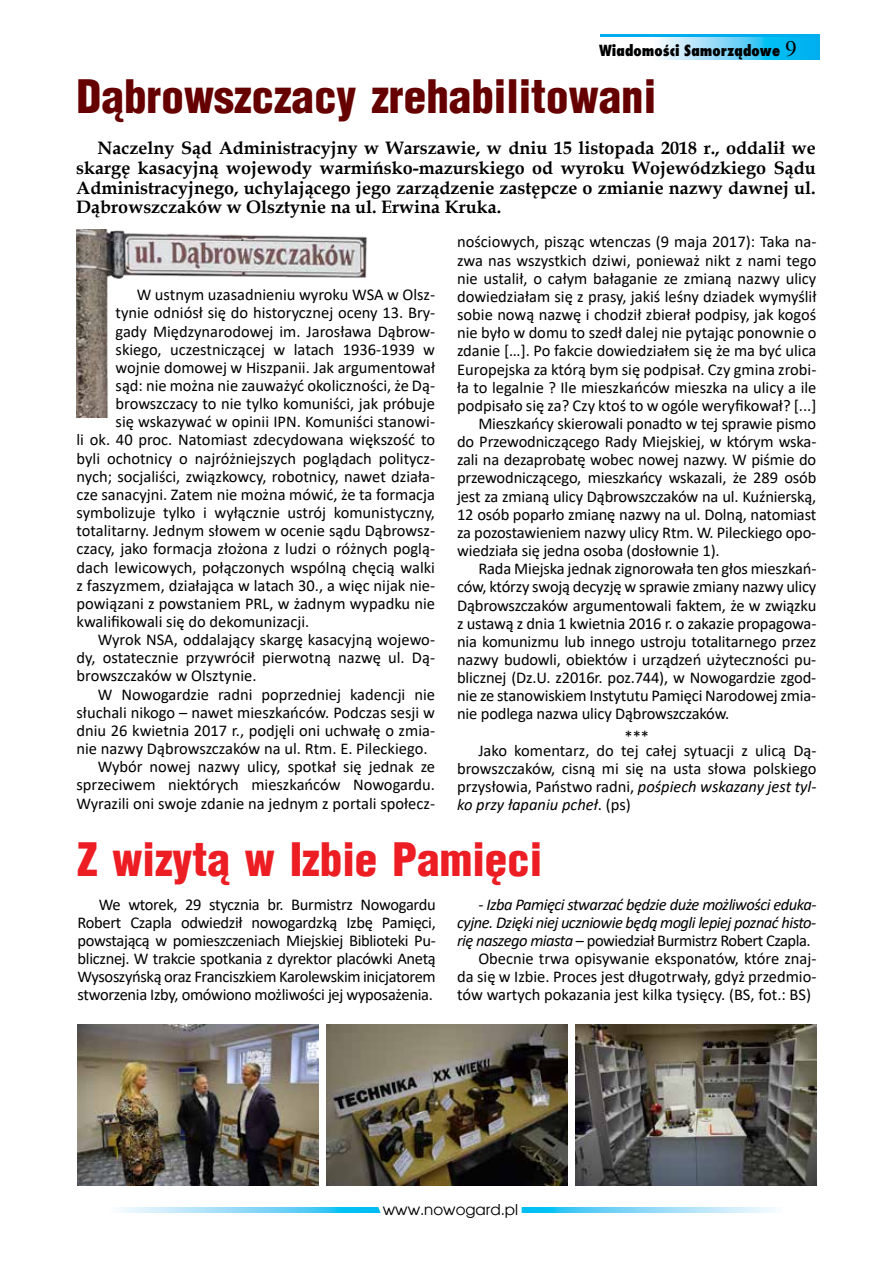
<style>
.page{position:relative;width:893px;height:1263px;background:#fff}
.page>*{position:absolute;margin:0;border:0;box-sizing:border-box;transform-origin:0 0}
.t1{font:900 45px "Switzerland Cond";color:#600}
.t2{font:900 45px "Switzerland Cond";color:#ed1d24}
.t3{font:22.5px "Times";color:#000}
.t4{font:700 18px/19.8px "Book Antiqua";color:#000;text-align:justify}
.t5{font:16.5px/18.1px "Calibri";color:#000;text-align:justify}
.t6{font:italic 16.5px "Calibri";letter-spacing:-.03em;color:#000}
.t7{font:16.5px "Calibri";letter-spacing:-.03em;color:#000}
.t8{font:800 15px "Fujiyama";color:#000}
.t9{font:15px "Avalon";color:#000}
.s1{font-style:italic}
</style>
<div class="page">
<div style="left:600px;top:34px;width:220px;height:26px;background:#00aeef"></div>
<svg style="left:600px;top:37px;width:190px;height:22px;background:#a2e3f9"></svg>
<svg style="left:527px;top:1208px;width:248px;height:5px"></svg>
<svg style="left:119px;top:1208px;width:251px;height:5px"></svg>
<svg style="left:370px;top:1185px;width:157px;height:28px"></svg>
<img style="left:76px;top:230px;width:291px;height:188px">
<img style="left:78px;top:1025px;width:240px;height:160px">
<img style="left:327px;top:1025px;width:240px;height:160px">
<img style="left:575px;top:1025px;width:241px;height:160px">
<h2 class="t3" style="left:785px;top:36px;width:13px">9</h2>
<p class="t8" style="left:599px;top:40px;width:182px">Wiadomości Samorządowe</p>
<h1 class="t1" style="left:77px;top:67px;width:581px">Dąbrowszczacy zrehabilitowani</h1>
<p class="t4" style="left:76px;top:138px;width:741px;text-indent:21px">Naczelny Sąd Administracyjny w Warszawie, w dniu 15 listopada 2018 r., oddalił we skargę kasacyjną wojewody warmińsko-mazurskiego od wyroku Wojewódzkiego Sądu Administracyjnego, uchylającego jego zarządzenie zastępcze o zmianie nazwy dawnej ul.<br>Dąbrowszczaków w Olsztynie na ul. Erwina Kruka.</p>
<p class="t5" style="left:457px;top:232px;width:361px">nościowych, pisząc wtenczas (9 maja 2017): Taka na-</p>
<p class="t5" style="left:457px;top:251px;width:361px">zwa nas wszystkich dziwi, ponieważ nikt z nami tego</p>
<p class="t5" style="left:457px;top:269px;width:361px">nie ustalił, o całym bałaganie ze zmianą nazwy ulicy</p>
<p class="t5" style="left:457px;top:287px;width:361px">dowiedziałam się z prasy, jakiś leśny dziadek wymyślił</p>
<p class="t5" style="left:457px;top:305px;width:361px">sobie nową nazwę i chodził zbierał podpisy, jak kogoś</p>
<p class="t5" style="left:457px;top:323px;width:361px">nie było w domu to szedł dalej nie pytając ponownie o</p>
<p class="t5" style="left:457px;top:341px;width:361px">zdanie […]. Po fakcie dowiedziałem się że ma być ulica</p>
<p class="t5" style="left:457px;top:360px;width:361px">Europejska za którą bym się podpisał. Czy gmina zrobi-</p>
<p class="t5" style="left:457px;top:378px;width:361px">ła to legalnie ? Ile mieszkańców mieszka na ulicy a ile</p>
<p class="t5" style="left:457px;top:396px;width:361px">podpisało się za? Czy ktoś to w ogóle weryfikował? [...]</p>
<p class="t5" style="left:478px;top:414px;width:339px">Mieszkańcy skierowali ponadto w tej sprawie pismo</p>
<p class="t5" style="left:457px;top:432px;width:361px">do Przewodniczącego Rady Miejskiej, w którym wska-</p>
<p class="t5" style="left:457px;top:450px;width:361px">zali na dezaprobatę wobec nowej nazwy. W piśmie do</p>
<p class="t5" style="left:457px;top:468px;width:361px">przewodniczącego, mieszkańcy wskazali, że 289 osób</p>
<p class="t5" style="left:457px;top:487px;width:361px">jest za zmianą ulicy Dąbrowszczaków na ul. Kuźnierską,</p>
<p class="t5" style="left:457px;top:505px;width:361px">12 osób poparło zmianę nazwy na ul. Dolną, natomiast</p>
<p class="t5" style="left:457px;top:523px;width:361px">za pozostawieniem nazwy ulicy Rtm. W. Pileckiego opo-</p>
<p class="t5" style="left:457px;top:541px;width:264px">wiedziała się jedna osoba (dosłownie 1).</p>
<p class="t5" style="left:478px;top:559px;width:339px">Rada Miejska jednak zignorowała ten głos mieszkań-</p>
<p class="t5" style="left:457px;top:577px;width:361px">ców, którzy swoją decyzję w sprawie zmiany nazwy ulicy</p>
<p class="t5" style="left:457px;top:595px;width:361px">Dąbrowszczaków argumentowali faktem, że w związku</p>
<p class="t5" style="left:457px;top:614px;width:361px">z ustawą z dnia 1 kwietnia 2016 r. o zakazie propagowa-</p>
<p class="t5" style="left:457px;top:632px;width:361px">nia komunizmu lub innego ustroju totalitarnego przez</p>
<p class="t5" style="left:457px;top:650px;width:361px">nazwy budowli, obiektów i urządzeń użyteczności pu-</p>
<p class="t5" style="left:457px;top:668px;width:361px">blicznej (Dz.U. z2016r. poz.744), w Nowogardzie zgod-</p>
<p class="t5" style="left:457px;top:686px;width:361px">nie ze stanowiskiem Instytutu Pamięci Narodowej zmia-</p>
<p class="t5" style="left:457px;top:704px;width:274px">nie podlega nazwa ulicy Dąbrowszczaków.</p>
<p class="t5" style="left:478px;top:729px;width:340px;line-height:13.6px;text-indent:146px">***<br>Jako komentarz, do tej całej sytuacji z ulicą Dą-</p>
<p class="t5" style="left:457px;top:759px;width:361px">browszczaków, cisną mi się na usta słowa polskiego przysłowia, Państwo radni, <span class="s1">pośpiech wskazany jest tyl&shy;ko przy łapaniu pcheł</span>. (ps)</p>
<p class="t5" style="left:137px;top:285px;width:300px">W ustnym uzasadnieniu wyroku WSA w Olsz-</p>
<p class="t5" style="left:116px;top:303px;width:321px">tynie odniósł się do historycznej oceny 13. Bry-</p>
<p class="t5" style="left:116px;top:322px;width:321px">gady Międzynarodowej im. Jarosława Dąbrow-</p>
<p class="t5" style="left:116px;top:340px;width:321px">skiego, uczestniczącej w latach 1936-1939 w</p>
<p class="t5" style="left:116px;top:358px;width:321px">wojnie domowej w Hiszpanii. Jak argumentował</p>
<p class="t5" style="left:116px;top:376px;width:321px">sąd: nie można nie zauważyć okoliczności, że Dą-</p>
<p class="t5" style="left:116px;top:394px;width:321px">browszczacy to nie tylko komuniści, jak próbuje</p>
<p class="t5" style="left:116px;top:412px;width:321px">się wskazywać w opinii IPN. Komuniści stanowi-</p>
<p class="t5" style="left:77px;top:430px;width:360px">li ok. 40 proc. Natomiast zdecydowana większość to</p>
<p class="t5" style="left:77px;top:449px;width:360px">byli ochotnicy o najróżniejszych poglądach politycz-</p>
<p class="t5" style="left:77px;top:467px;width:360px">nych; socjaliści, związkowcy, robotnicy, nawet działa-</p>
<p class="t5" style="left:77px;top:485px;width:360px">cze sanacyjni. Zatem nie można mówić, że ta formacja</p>
<p class="t5" style="left:77px;top:503px;width:360px">symbolizuje tylko i wyłącznie ustrój komunistyczny,</p>
<p class="t5" style="left:77px;top:521px;width:360px">totalitarny. Jednym słowem w ocenie sądu Dąbrowsz-</p>
<p class="t5" style="left:77px;top:539px;width:360px">czacy, jako formacja złożona z ludzi o różnych poglą-</p>
<p class="t5" style="left:77px;top:558px;width:360px">dach lewicowych, połączonych wspólną chęcią walki</p>
<p class="t5" style="left:77px;top:576px;width:360px">z faszyzmem, działająca w latach 30., a więc nijak nie-</p>
<p class="t5" style="left:77px;top:594px;width:360px">powiązani z powstaniem PRL, w żadnym wypadku nie</p>
<p class="t5" style="left:77px;top:612px;width:234px">kwalifikowali się do dekomunizacji.</p>
<p class="t5" style="left:98px;top:630px;width:339px">Wyrok NSA, oddalający skargę kasacyjną wojewo-</p>
<p class="t5" style="left:77px;top:648px;width:360px">dy, ostatecznie przywrócił pierwotną nazwę ul. Dą-</p>
<p class="t5" style="left:77px;top:666px;width:182px">browszczaków w Olsztynie.</p>
<p class="t5" style="left:98px;top:685px;width:339px">W Nowogardzie radni poprzedniej kadencji nie</p>
<p class="t5" style="left:77px;top:703px;width:360px">słuchali nikogo – nawet mieszkańców. Podczas sesji w</p>
<p class="t5" style="left:77px;top:721px;width:360px">dniu 26 kwietnia 2017 r., podjęli oni uchwałę o zmia-</p>
<p class="t5" style="left:77px;top:739px;width:353px">nie nazwy Dąbrowszczaków na ul. Rtm. E. Pileckiego.</p>
<p class="t5" style="left:98px;top:757px;width:339px">Wybór nowej nazwy ulicy, spotkał się jednak ze</p>
<p class="t5" style="left:77px;top:775px;width:360px">sprzeciwem niektórych mieszkańców Nowogardu.</p>
<p class="t5" style="left:77px;top:793px;width:360px">Wyrazili oni swoje zdanie na jednym z portali społecz-</p>
<h1 class="t2" style="left:78px;top:831px;width:466px">Z wizytą w Izbie Pamięci</h1>
<p class="t5" style="left:78px;top:895px;width:360px;text-indent:21px">We wtorek, 29 stycznia br. Burmistrz Nowogardu Robert Czapla odwiedził nowogardzką Izbę Pamięci, powstającą w pomieszczeniach Miejskiej Biblioteki Pu&shy;blicznej. W trakcie spotkania z dyrektor placówki Anetą Wysoszyńską oraz Franciszkiem Karolewskim inicjatorem stworzenia Izby, omówiono możliwości jej wyposażenia.</p>
<p class="t6" style="left:478px;top:893px;width:339px">- Izba Pamięci stwarzać będzie duże możliwości eduka-</p>
<p class="t6" style="left:457px;top:911px;width:361px">cyjne. Dzięki niej uczniowie będą mogli lepiej poznać histo-</p>
<p class="t7" style="left:457px;top:929px;width:355px"><span class="s1">rię naszego miasta</span> – powiedział Burmistrz Robert Czapla.</p>
<p class="t5" style="left:478px;top:949px;width:340px">Obecnie trwa opisywanie eksponatów, które znaj-</p>
<p class="t5" style="left:457px;top:967px;width:361px">da się w Izbie. Proces jest długotrwały, gdyż przedmio-</p>
<p class="t5" style="left:457px;top:985px;width:356px">tów wartych pokazania jest kilka tysięcy. (BS, fot.: BS)</p>
<p class="t9" style="left:383px;top:1200px;width:137px">www.nowogard.pl</p>
</div>
